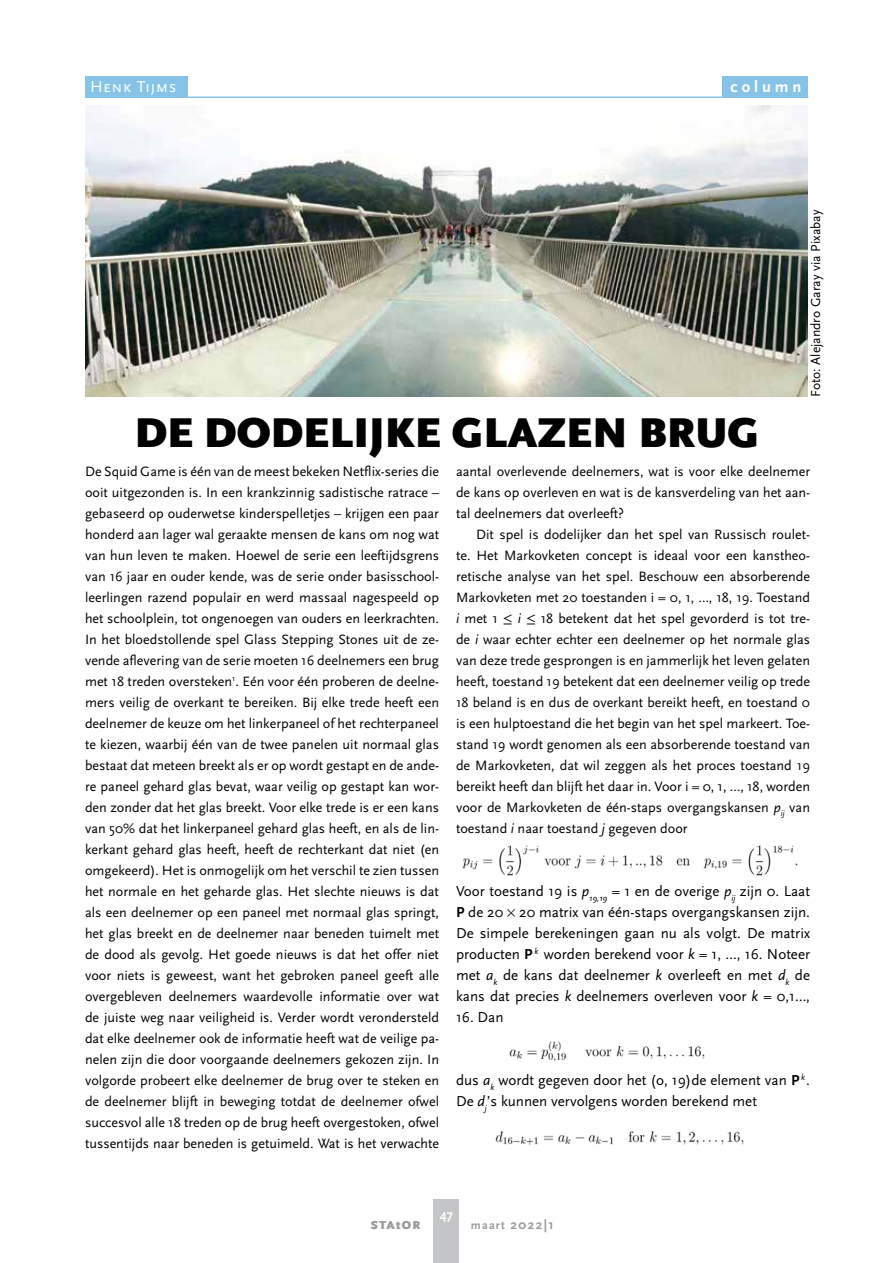
<style>
.page{position:relative;width:893px;height:1263px;background:#fff}
.page>*{position:absolute;margin:0;border:0;box-sizing:border-box;transform-origin:0 0}
.t1{font:900 43.5px "Scala Sans";color:#000}
.t2{font:16.5px "Scala Sans Caps";letter-spacing:.025em;color:#fff}
.t3{font:700 16.5px "Scala Sans";letter-spacing:.235em;color:#fff}
.t4{font:15px/21px "Scala Sans";color:#000;text-align:justify}
.t5{font:14.1px/21px "Scala Sans";color:#000;text-align:justify}
.t6{font:13.5px "Scala Sans";color:#000}
.t7{font:700 13.5px "Scala Sans";color:#9a9b9d}
.t8{font:700 13.5px "Scala Sans";color:#fff}
.t9{font:900 12px "Scala Sans";letter-spacing:.1em;color:#9a9b9d}
.s1{font-style:italic}
.s2{font-family:"STIX General"}
.s3{font-weight:700}
.s4{font-size:12px}
</style>
<div class="page">
<div style="left:434px;top:1199px;width:25px;height:64px;background:#c4c5c6"></div>
<div style="left:85px;top:77px;width:102px;height:21px;background:#87c3e7"></div>
<div style="left:723px;top:77px;width:85px;height:21px;background:#87c3e7"></div>
<hr style="left:86px;top:97px;width:722px;height:1px;background:#87c3e7">
<img style="left:85px;top:105px;width:723px;height:292px">
<img style="left:462px;top:845px;width:336px;height:31px">
<img style="left:509px;top:1041px;width:196px;height:21px">
<img style="left:495px;top:1131px;width:249px;height:14px">
<p class="t2" style="left:90px;top:78px;width:88px">Henk Tijms</p>
<p class="t3" style="left:731px;top:78px;width:72px">column</p>
<h1 class="t1" style="left:135px;top:409px;width:626px">DE DODELIJKE GLAZEN BRUG</h1>
<p class="t6" style="left:808px;top:397px;width:188px;rotate:-90deg">Foto: Alejandro Garay via Pixabay</p>
<p class="t5" style="left:85px;top:461px;width:356px">De Squid Game is één van de meest bekeken Netflix-series die ooit uitgezonden is. In een krankzinnig sadistische ratrace – gebaseerd op ouderwetse kinderspelletjes – krijgen een paar honderd aan lager wal geraakte mensen de kans om nog wat van hun leven te maken. Hoewel de serie een leeftijdsgrens van 16 jaar en ouder kende, was de serie onder basisschool&shy;leerlingen razend populair en werd massaal nagespeeld op het schoolplein, tot ongenoegen van ouders en leerkrachten.<br>In het bloedstollende spel Glass Stepping Stones uit de ze&shy;vende aflevering van de serie moeten 16 deelnemers een brug met 18 treden oversteken<sup>1</sup>. Eén voor één proberen de deelne&shy;mers veilig de overkant te bereiken. Bij elke trede heeft een deelnemer de keuze om het linkerpaneel of het rechterpaneel te kiezen, waarbij één van de twee panelen uit normaal glas bestaat dat meteen breekt als er op wordt gestapt en de ande&shy;re paneel gehard glas bevat, waar veilig op gestapt kan wor&shy;den zonder dat het glas breekt. Voor elke trede is er een kans van 50% dat het linkerpaneel gehard glas heeft, en als de lin&shy;kerkant gehard glas heeft, heeft de rechterkant dat niet (en omgekeerd). Het is onmogelijk om het verschil te zien tussen het normale en het geharde glas. Het slechte nieuws is dat als een deelnemer op een paneel met normaal glas springt, het glas breekt en de deelnemer naar beneden tuimelt met de dood als gevolg. Het goede nieuws is dat het offer niet voor niets is geweest, want het gebroken paneel geeft alle overgebleven deelnemers waardevolle informatie over wat de juiste weg naar veiligheid is. Verder wordt verondersteld dat elke deelnemer ook de informatie heeft wat de veilige pa&shy;nelen zijn die door voorgaande deelnemers gekozen zijn. In volgorde probeert elke deelnemer de brug over te steken en de deelnemer blijft in beweging totdat de deelnemer ofwel succesvol alle 18 treden op de brug heeft overgestoken, ofwel tussentijds naar beneden is getuimeld. Wat is het verwachte</p>
<p class="t5" style="left:456px;top:461px;width:356px">aantal overlevende deelnemers, wat is voor elke deelnemer de kans op overleven en wat is de kansverdeling van het aan&shy;tal deelnemers dat overleeft?</p>
<p class="t5" style="left:456px;top:524px;width:356px;text-indent:20px">Dit spel is dodelijker dan het spel van Russisch roulet&shy;te. Het Markovketen concept is ideaal voor een kanstheo&shy;retische analyse van het spel. Beschouw een absorberende Markovketen met 20 toestanden i = 0, 1, …, 18, 19. Toestand <span class="s1">i</span> met 1 <span class="s2">≤</span> <span class="s1">i</span> <span class="s2">≤</span> 18 betekent dat het spel gevorderd is tot tre&shy;de <span class="s1">i</span> waar echter echter een deelnemer op het normale glas van deze trede gesprongen is en jammerlijk het leven gelaten heeft, toestand 19 betekent dat een deelnemer veilig op trede 18 beland is en dus de overkant bereikt heeft, en toestand 0 is een hulptoestand die het begin van het spel markeert. Toe&shy;stand 19 wordt genomen als een absorberende toestand van de Markovketen, dat wil zeggen als het proces toestand 19 bereikt heeft dan blijft het daar in. Voor i = 0, 1, …, 18, worden voor de Markovketen de één-staps overgangskansen <span class="s1">p</span><sub>ij</sub> van toestand <span class="s1">i</span> naar toestand <span class="s1">j</span> gegeven door</p>
<p class="t4" style="left:456px;top:880px;width:356px">Voor toestand 19 is <span class="s1">p</span><sub>19,19</sub> = 1 en de overige <span class="s1">p</span><sub>ij</sub> zijn 0. Laat <span class="s3">P</span> de 20 20 matrix van één-staps overgangskansen zijn.<br>De simpele berekeningen gaan nu als volgt. De matrix producten <span class="s3">P</span> <sup>k</sup> worden berekend voor <span class="s1">k</span> = 1, …, 16. Noteer met <span class="s1">a</span><sub>k</sub> de kans dat deelnemer <span class="s1">k</span> overleeft en met <span class="s1">d</span><sub>k</sub> de kans dat precies <span class="s1">k</span> deelnemers overleven voor <span class="s1">k</span> = 0,1…,</p>
<p class="t4" style="left:456px;top:1006px;width:49px">16. Dan</p>
<p class="t4" style="left:456px;top:1069px;width:355px">dus <span class="s1">a</span><sub>k</sub> wordt gegeven door het (o, 19)de element van <span class="s3">P</span> <sup>k</sup>.<br>De <span class="s1">d</span><sub>j</sub>’s kunnen vervolgens worden berekend met</p>
<p class="t8" style="left:440px;top:1207px;width:15px">47</p>
<p class="t9" style="left:371px;top:1219px;width:51px">STAtOR</p>
<p class="t7" style="left:471px;top:1218px;width:84px"><span class="s4">maart</span> 2022|1</p>
</div>
